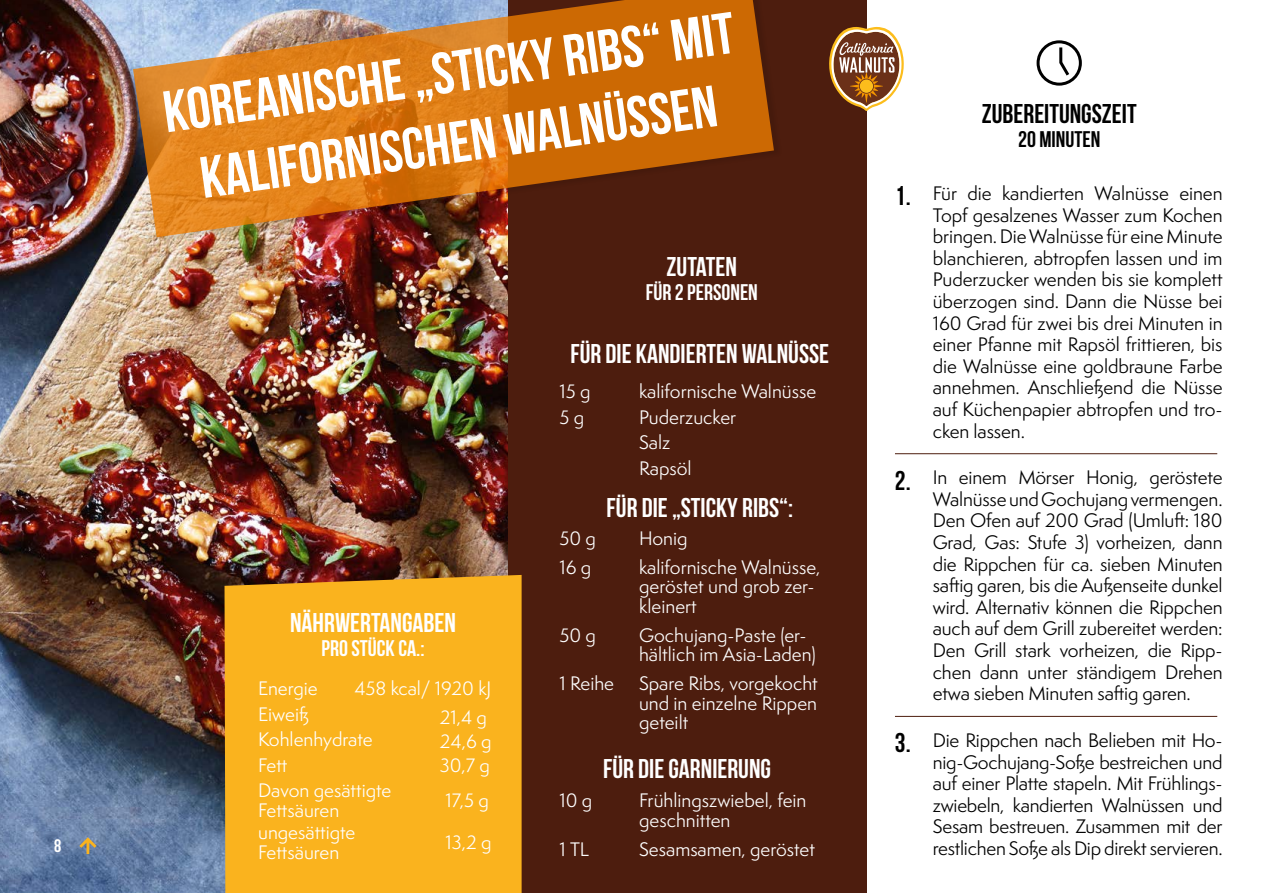
<style>
.page{position:relative;width:1263px;height:893px;background:#fff}
.page>*{position:absolute;margin:0;border:0;box-sizing:border-box;transform-origin:0 0}
.t1{font:700 58.5px/70.2px "Bebas Neue";color:#fff;text-align:center}
.t2{font:700 27px "Bebas Neue";color:#fff}
.t3{font:700 27px "Bebas Neue";color:#000}
.t4{font:700 22.5px "Bebas Neue";color:#fff}
.t5{font:700 22.5px "Bebas Neue";color:#000}
.t6{font:18px/21.6px "Semplicita Pro";letter-spacing:-.01em;color:#000;text-align:justify}
.t7{font:18px/19.5px "Semplicita Pro";color:#fff}
.t8{font:700 18px "Bebas Neue";color:#fff}
</style>
<div class="page">
<img style="left:0;top:0;width:508px;height:893px">
<div style="left:508px;top:0;width:358px;height:893px;background:#4d1d0e"></div>
<svg style="left:1038px;top:42px;width:42px;height:42px"></svg>
<div style="left:1036px;top:40px;width:46px;height:46px;border:3px solid #000;border-radius:50%"></div>
<svg style="left:1058px;top:44px;width:14px;height:35px"></svg>
<svg style="left:829px;top:27px;width:75px;height:84px"></svg>
<hr style="left:895px;top:453px;width:322px;height:1px;background:#4d1d0e">
<hr style="left:895px;top:716px;width:322px;height:1px;background:#4d1d0e">
<div style="left:135px;top:0;width:648px;height:244px;background:#000;opacity:.13"></div>
<svg style="left:133px;top:0;width:641px;height:237px;background:#b96d26"></svg>
<div style="left:224px;top:575px;width:298px;height:318px;background:#fab31e"></div>
<svg style="left:79px;top:837px;width:17px;height:17px"></svg>
<p class="t8" style="left:54px;top:836px;width:9px">8</p>
<h1 class="t1" style="left:159px;top:77px;width:577px;rotate:-8deg">KOREANISCHE „STICKY RIBS“ MIT<br>KALIFORNISCHEN WALNÜSSEN</h1>
<h2 class="t2" style="left:667px;top:252px;width:72px">ZUTATEN</h2>
<p class="t4" style="left:646px;top:280px;width:114px">FÜR 2 PERSONEN</p>
<h2 class="t2" style="left:570px;top:338px;width:260px">FÜR DIE KANDIERTEN WALNÜSSE</h2>
<h2 class="t2" style="left:290px;top:608px;width:167px">NÄHRWERTANGABEN</h2>
<p class="t4" style="left:322px;top:636px;width:105px">PRO STÜCK CA.:</p>
<p class="t7" style="left:258px;top:675px;width:116px;line-height:25.5px">Energie<br>Eiweiß<br>Kohlenhydrate<br>Fett</p>
<p class="t7" style="left:354px;top:678px;width:139px">458 kcal/ 1920 kJ</p>
<p class="t7" style="left:440px;top:705px;width:53px;line-height:24px">21,4 g<br>24,6 g<br>30,7 g</p>
<p class="t7" style="left:446px;top:790px;width:45px">17,5 g</p>
<p class="t7" style="left:258px;top:780px;width:135px">Davon gesättigte<br>Fettsäuren</p>
<p class="t7" style="left:258px;top:822px;width:99px">ungesättigte<br>Fettsäuren</p>
<p class="t7" style="left:446px;top:832px;width:47px">13,2 g</p>
<p class="t7" style="left:559px;top:378px;width:32px;line-height:25.5px">15 g<br>5 g</p>
<p class="t7" style="left:639px;top:378px;width:179px;line-height:25.5px">kalifornische Walnüsse<br>Puderzucker<br>Salz<br>Rapsöl</p>
<h2 class="t2" style="left:607px;top:492px;width:188px">FÜR DIE „STICKY RIBS“:</h2>
<p class="t7" style="left:559px;top:529px;width:38px">50 g</p>
<p class="t7" style="left:639px;top:529px;width:50px">Honig</p>
<p class="t7" style="left:559px;top:557px;width:33px">16 g</p>
<p class="t7" style="left:639px;top:557px;width:183px">kalifornische Walnüsse, geröstet und grob zer&shy;kleinert</p>
<p class="t7" style="left:559px;top:625px;width:38px">50 g</p>
<p class="t7" style="left:559px;top:673px;width:56px">1 Reihe</p>
<p class="t7" style="left:639px;top:625px;width:178px">Gochujang-Paste (er&shy;hältlich im Asia-Laden)</p>
<p class="t7" style="left:639px;top:673px;width:180px;text-align:justify">Spare Ribs, vorgekocht und in einzelne Rippen geteilt</p>
<p class="t7" style="left:559px;top:790px;width:34px">10 g</p>
<p class="t7" style="left:559px;top:839px;width:31px">1 TL</p>
<h2 class="t2" style="left:603px;top:754px;width:169px">FÜR DIE GARNIERUNG</h2>
<p class="t7" style="left:639px;top:790px;width:169px">Frühlingszwiebel, fein geschnitten</p>
<p class="t7" style="left:639px;top:839px;width:177px">Sesamsamen, geröstet</p>
<h2 class="t3" style="left:982px;top:98px;width:156px">ZUBEREITUNGSZEIT</h2>
<p class="t5" style="left:1018px;top:127px;width:84px">20 MINUTEN</p>
<h2 class="t3" style="left:895px;top:181px;width:17px">1.</h2>
<p class="t6" style="left:933px;top:182px;width:291px">Für die kandierten Walnüsse einen Topf gesalzenes Wasser zum Kochen bringen. Die Walnüsse für eine Minute blanchieren, abtropfen lassen und im Puderzucker wenden bis sie komplett überzogen sind. Dann die Nüsse bei 160 Grad für zwei bis drei Minuten in einer Pfanne mit Rapsöl frittieren, bis die Walnüsse eine goldbraune Farbe annehmen. Anschließend die Nüsse auf Küchenpapier abtropfen und tro&shy;cken lassen.</p>
<h2 class="t3" style="left:895px;top:466px;width:17px">2.</h2>
<p class="t6" style="left:933px;top:466px;width:291px">In einem Mörser Honig, geröstete Walnüsse und Gochujang vermengen.<br>Den Ofen auf 200 Grad (Umluft: 180<br>Grad, Gas: Stufe 3) vorheizen, dann die Rippchen für ca. sieben Minuten saftig garen, bis die Außenseite dunkel wird. Alternativ können die Rippchen auch auf dem Grill zubereitet werden:<br>Den Grill stark vorheizen, die Ripp&shy;chen dann unter ständigem Drehen etwa sieben Minuten saftig garen.</p>
<h2 class="t3" style="left:895px;top:728px;width:17px">3.</h2>
<p class="t6" style="left:933px;top:729px;width:291px">Die Rippchen nach Belieben mit Ho&shy;nig-Gochujang-Soße bestreichen und auf einer Platte stapeln. Mit Frühlings&shy;zwiebeln, kandierten Walnüssen und Sesam bestreuen. Zusammen mit der restlichen Soße als Dip direkt servieren.</p>
</div>
